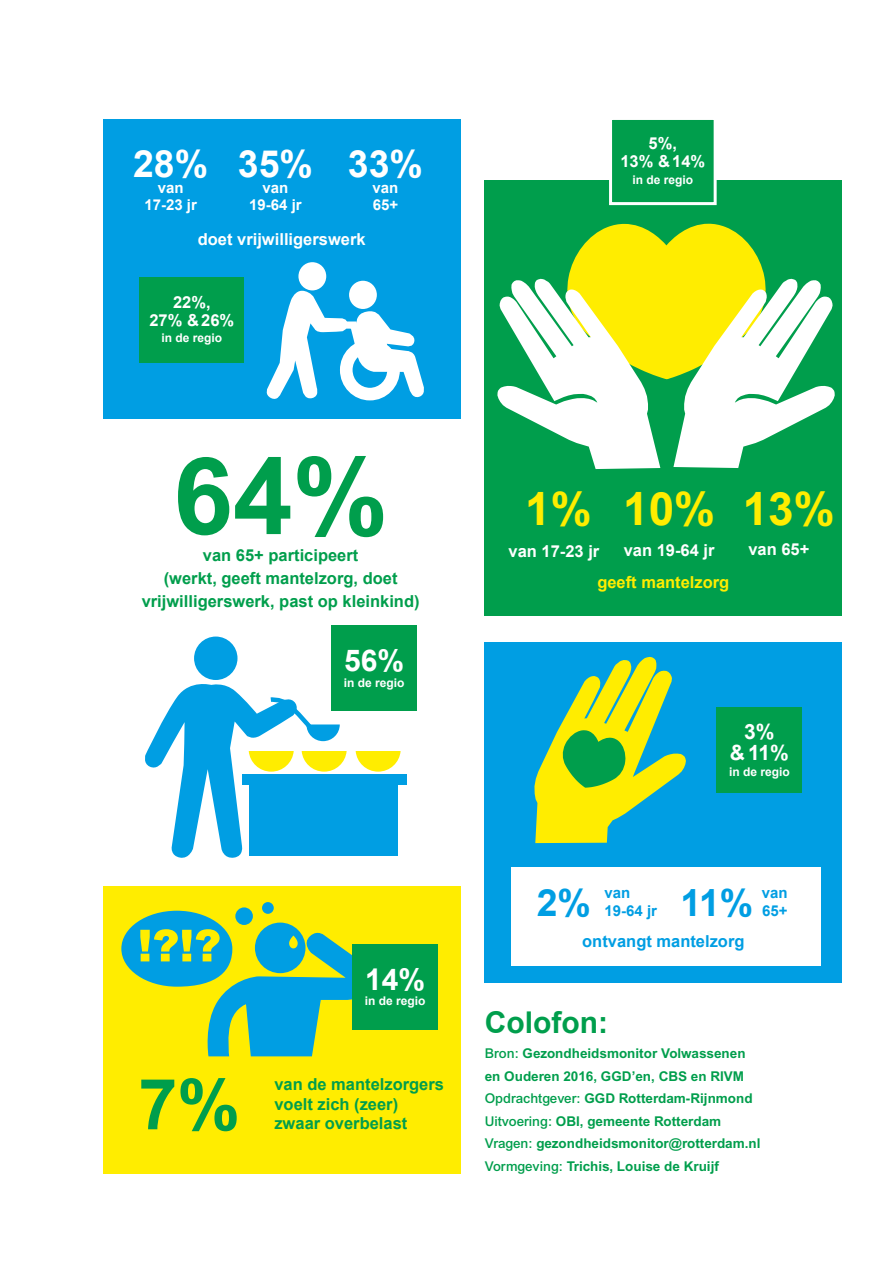
<style>
.page{position:relative;width:893px;height:1263px;background:#fff}
.page>*{position:absolute;margin:0;border:0;box-sizing:border-box;transform-origin:0 0}
.t1{font:700 107.25px "Arial";color:#009e4c}
.t2{font:700 70.35px "Arial";color:#009e4c}
.t3{font:700 45.9px "Arial";color:#ffed00}
.t4{font:700 37.5px "Arial";color:#fff}
.t5{font:700 37.5px "Arial";color:#009ee3}
.t6{font:700 30px "Arial";color:#009e4c}
.t7{font:700 30px "Arial";color:#fff}
.t8{font:700 21px/21.3px "Arial";color:#fff;text-align:center}
.t9{font:700 16.5px/19.5px "Arial";color:#009e4c}
.t10{font:700 16.5px/18px "Arial";color:#fff;text-align:center}
.t11{font:700 16.5px "Arial";color:#009ee3}
.t12{font:700 16.5px "Arial";color:#ffed00}
.t13{font:700 15px/16.5px "Arial";color:#fff;text-align:center}
.t14{font:700 15px/18px "Arial";color:#009ee3}
.t15{font:700 13.5px/22.5px "Arial";color:#009e4c}
.t16{font:700 12px "Arial";color:#fff}
.s1{font-weight:500}
</style>
<div class="page">
<div style="left:485px;top:180px;width:357px;height:436px;background:#009e4c"></div>
<div style="left:103px;top:119px;width:357px;height:299px;background:#009ee3"></div>
<div style="left:485px;top:642px;width:357px;height:341px;background:#009ee3"></div>
<div style="left:511px;top:867px;width:310px;height:99px;background:#fff"></div>
<div style="left:103px;top:886px;width:357px;height:288px;background:#ffed00"></div>
<svg style="left:497px;top:224px;width:338px;height:245px"></svg>
<svg style="left:534px;top:657px;width:152px;height:186px"></svg>
<div style="left:242px;top:774px;width:164px;height:11px;background:#009ee3"></div>
<div style="left:250px;top:783px;width:148px;height:73px;background:#009ee3"></div>
<svg style="left:356px;top:751px;width:45px;height:21px"></svg>
<div style="left:194px;top:636px;width:43px;height:44px;background:#009ee3;border-radius:50%"></div>
<svg style="left:145px;top:679px;width:202px;height:179px"></svg>
<div style="left:298px;top:262px;width:28px;height:28px;background:#fff;border-radius:50%"></div>
<div style="left:349px;top:281px;width:28px;height:28px;background:#fff;border-radius:50%"></div>
<svg style="left:266px;top:289px;width:158px;height:112px"></svg>
<div style="left:340px;top:340px;width:60px;height:60px;border:13px solid #fff;border-radius:50%"></div>
<svg style="left:255px;top:922px;width:50px;height:51px"></svg>
<div style="left:121px;top:911px;width:111px;height:76px;background:#009ee3;border-radius:50%"></div>
<div style="left:235px;top:907px;width:18px;height:18px;background:#009ee3;border-radius:50%"></div>
<div style="left:262px;top:902px;width:12px;height:12px;background:#009ee3;border-radius:50%"></div>
<svg style="left:140px;top:928px;width:233px;height:129px"></svg>
<div style="left:140px;top:277px;width:104px;height:85px;background:#009e4c"></div>
<div style="left:332px;top:625px;width:85px;height:86px;background:#009e4c"></div>
<div style="left:353px;top:944px;width:85px;height:85px;background:#009e4c"></div>
<div style="left:610px;top:118px;width:105px;height:86px;background:#009e4c"></div>
<div style="left:609px;top:117px;width:108px;height:88px;border:3px solid #fff"></div>
<div style="left:717px;top:707px;width:85px;height:85px;background:#009e4c"></div>
<h3 class="t4" style="left:133px;top:139px;width:77px">28%</h3>
<p class="t13" style="left:144px;top:180px;width:54px">van<br>17-23 jr</p>
<h3 class="t4" style="left:238px;top:139px;width:77px">35%</h3>
<p class="t13" style="left:249px;top:180px;width:54px">van<br>19-64 jr</p>
<h3 class="t4" style="left:348px;top:139px;width:77px">33%</h3>
<p class="t13" style="left:372px;top:180px;width:27px;text-align:left">van<br>65+</p>
<p class="t10" style="left:198px;top:231px;width:169px">doet vrijwilligerswerk</p>
<p class="t10" style="left:149px;top:294px;width:86px">22%,<br>27% &amp; 26%</p>
<p class="t16" style="left:161px;top:330px;width:62px">in de regio</p>
<p class="t10" style="left:620px;top:135px;width:86px">5%,<br>13% &amp; 14%</p>
<p class="t16" style="left:632px;top:171px;width:62px">in de regio</p>
<h1 class="t1" style="left:173px;top:426px;width:216px">64%</h1>
<p class="t9" style="left:142px;top:544px;width:279px;line-height:23.1px;text-align:center">van 65+ participeert<br>(werkt, geeft mantelzorg, doet vrijwilligerswerk, past op kleinkind)</p>
<h3 class="t7" style="left:344px;top:641px;width:62px">56%</h3>
<p class="t16" style="left:344px;top:675px;width:62px">in de regio</p>
<h3 class="t3" style="left:525px;top:478px;width:311px">1% 10% 13%</h3>
<p class="t10" style="left:509px;top:543px;width:92px">van 17-23 jr</p>
<p class="t10" style="left:624px;top:541px;width:92px">van 19-64 jr</p>
<p class="t10" style="left:748px;top:540px;width:63px">van 65+</p>
<p class="t12" style="left:597px;top:571px;width:134px">geeft mantelzorg</p>
<h3 class="t8" style="left:730px;top:722px;width:60px">3%<br>&amp; 11%</h3>
<p class="t16" style="left:729px;top:764px;width:62px">in de regio</p>
<h2 class="t2" style="left:138px;top:1058px;width:103px">7%</h2>
<h3 class="t7" style="left:365px;top:959px;width:62px">14%</h3>
<p class="t16" style="left:365px;top:993px;width:62px">in de regio</p>
<p class="t9" style="left:274px;top:1075px;width:171px">van de mantelzorgers voelt zich (zeer) zwaar overbelast</p>
<h3 class="t5" style="left:537px;top:878px;width:56px">2%</h3>
<h3 class="t5" style="left:680px;top:878px;width:74px">11%</h3>
<p class="t14" style="left:604px;top:884px;width:54px">van<br>19-64 jr</p>
<p class="t14" style="left:762px;top:884px;width:27px">van<br>65+</p>
<p class="t11" style="left:582px;top:930px;width:164px">ontvangt mantelzorg</p>
<h3 class="t6" style="left:485px;top:1002px;width:125px">Colofon:</h3>
<p class="t15" style="left:485px;top:1042px;width:277px"><span class="s1">Bron:</span> Gezondheidsmonitor Volwassenen en Ouderen 2016, GGD’en, CBS en RIVM <span class="s1">Opdrachtgever:</span> GGD Rotterdam-Rijnmond <span class="s1">Uitvoering:</span> OBI, gemeente Rotterdam <span class="s1">Vragen:</span> gezondheidsmonitor@rotterdam.nl <span class="s1">Vormgeving:</span> Trichis, Louise de Kruijf</p>
</div>
